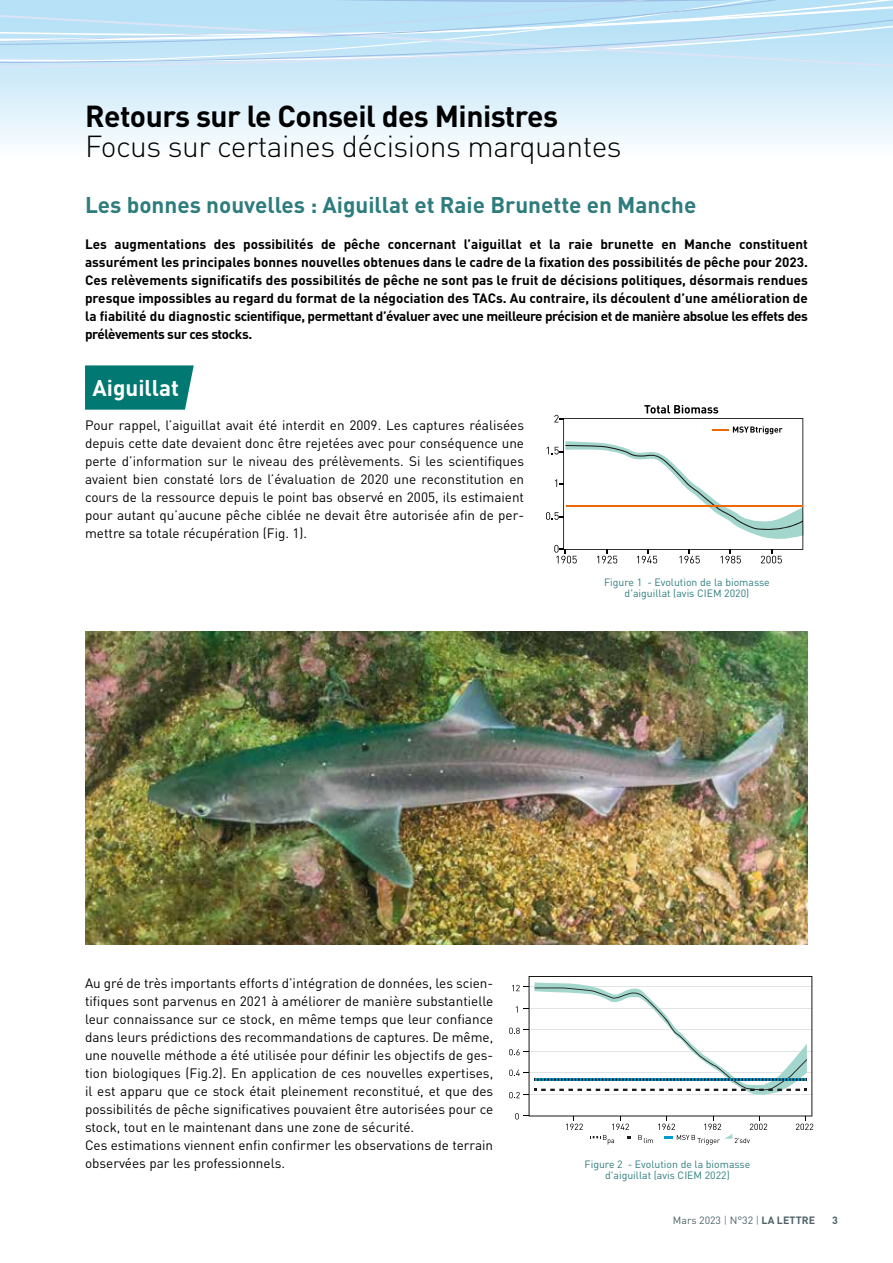
<style>
.page{position:relative;width:893px;height:1263px;background:#fff}
.page>*{position:absolute;margin:0;border:0;box-sizing:border-box;transform-origin:0 0}
.t1{font:300 30px "DINOT";letter-spacing:-.02em;color:#000}
.t2{font:700 30px "DINOT";letter-spacing:-.02em;color:#000}
.t3{font:700 22.5px "DINOT";color:#2e7c7d}
.t4{font:700 22.5px "DINOT";color:#fff}
.t5{font:13.5px/18px "DINOT";color:#000;text-align:justify}
.t6{font:700 13.5px/18px "DINOT";letter-spacing:-.03em;color:#000;text-align:justify}
.t7{font:10.5px/10.5px "DINOT";color:#2e7c7d;text-align:center}
.t8{font:10.5px "DINOT";color:#4e6267}
.t9{font:700 10.5px "DINOT";color:#4e6267}
.s1{font-weight:300}
.s2{font-weight:700}
</style>
<div class="page">
<svg style="left:0;top:105px;width:893px;height:38px"></svg>
<div style="left:0;top:99px;width:893px;height:6px;background:#dcf0fb"></div>
<svg style="left:0;top:0;width:893px;height:99px;background:#c6e6f7"></svg>
<svg style="left:546px;top:405px;width:258px;height:158px"></svg>
<hr style="left:566px;top:505px;width:236px;height:1px;background:#ed6908">
<svg style="left:509px;top:976px;width:304px;height:168px"></svg>
<img style="left:85px;top:631px;width:723px;height:314px">
<svg style="left:85px;top:365px;width:109px;height:45px;background:#107f79"></svg>
<h1 class="t2" style="left:85px;top:96px;width:474px">Retours sur le Conseil des Ministres</h1>
<h1 class="t1" style="left:85px;top:126px;width:538px">Focus sur certaines décisions marquantes</h1>
<h2 class="t3" style="left:85px;top:189px;width:613px">Les bonnes nouvelles : Aiguillat et Raie Brunette en Manche</h2>
<p class="t6" style="left:85px;top:234px;width:724px">Les augmentations des possibilités de pêche concernant l’aiguillat et la raie brunette en Manche constituent assurément les principales bonnes nouvelles obtenues dans le cadre de la fixation des possibilités de pêche pour 2023.<br>Ces relèvements significatifs des possibilités de pêche ne sont pas le fruit de décisions politiques, désormais rendues presque impossibles au regard du format de la négociation des TACs. Au contraire, ils découlent d’une amélioration de la fiabilité du diagnostic scientifique, permettant d’évaluer avec une meilleure précision et de manière absolue les effets des prélèvements sur ces stocks.</p>
<h2 class="t4" style="left:92px;top:372px;width:88px">Aiguillat</h2>
<p class="t5" style="left:85px;top:416px;width:441px">Pour rappel, l’aiguillat avait été interdit en 2009. Les captures réalisées depuis cette date devaient donc être rejetées avec pour conséquence une perte d’information sur le niveau des prélèvements. Si les scientifiques avaient bien constaté lors de l’évaluation de 2020 une reconstitution en cours de la ressource depuis le point bas observé en 2005, ils estimaient pour autant qu’aucune pêche ciblée ne devait être autorisée afin de per&shy;mettre sa totale récupération (Fig. 1).</p>
<p class="t7" style="left:604px;top:577px;width:167px">Figure 1 - Evolution de la biomasse d'aiguillat (avis CIEM 2020)</p>
<p class="t5" style="left:85px;top:973px;width:410px;text-align:left">Au gré de très importants efforts d’intégration de données, les scien&shy;tifiques sont parvenus en 2021 à améliorer de manière substantielle leur connaissance sur ce stock, en même temps que leur confiance dans leurs prédictions des recommandations de captures. De même, une nouvelle méthode a été utilisée pour définir les objectifs de ges&shy;tion biologiques (Fig.2). En application de ces nouvelles expertises, il est apparu que ce stock était pleinement reconstitué, et que des possibilités de pêche significatives pouvaient être autorisées pour ce stock, tout en le maintenant dans une zone de sécurité.<br>Ces estimations viennent enfin confirmer les observations de terrain observées par les professionnels.</p>
<p class="t7" style="left:585px;top:1159px;width:167px">Figure 2 - Evolution de la biomasse d'aiguillat (avis CIEM 2022)</p>
<p class="t8" style="left:673px;top:1213px;width:144px">Mars 2023 <span class="s1">|</span> N°32 <span class="s1">|</span> <span class="s2">LA LETTRE</span></p>
<p class="t9" style="left:832px;top:1213px;width:7px">3</p>
</div>
